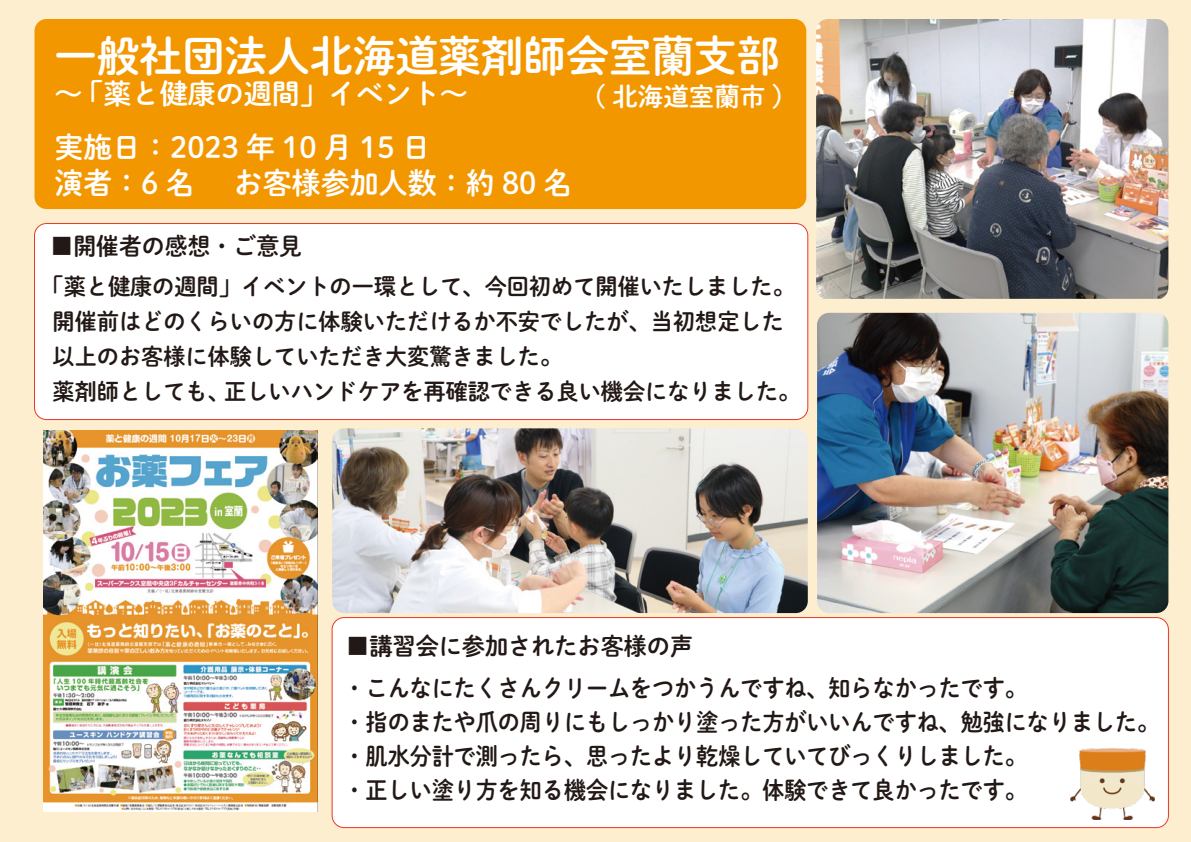
<style>
.page{position:relative;width:1191px;height:842px;background:#fdeecf}
.page>*{position:absolute;margin:0;border:0;box-sizing:border-box;transform-origin:0 0}
.t1{font:43px "DNP Shuei M Go Std B";letter-spacing:-.01em;color:#fff}
.t2{font:29.8px "DNP Shuei M Go Std B";color:#fff}
.t3{font:29px "DNP Shuei M Go Std B";color:#fff}
.t4{font:28px "DNP Shuei M Go Std B";color:#fff}
.t5{font:25.5px "DNP Shuei M Go Std B";color:#fff}
.t6{font:24px/34px "DNP Shuei M Go Std B";color:#221815;scale:.92 1}
.t7{font:24px "DNP Shuei M Go Std B";color:#221815}
.t8{font:24px "DNP Shuei M Go Std B";color:#221815;scale:.95 1}
.t9{font:23px/35px "DNP Shuei M Go Std B";color:#221815}
</style>
<div class="page">
<div style="left:34px;top:19px;width:772px;height:190px;background:#f39700;border-radius:12px"></div>
<div style="left:34px;top:224px;width:774px;height:196px;background:#fff;border-radius:12px"></div>
<div style="left:34px;top:223px;width:774px;height:197px;border:1px solid #e83828;border-radius:12px"></div>
<div style="left:332px;top:618px;width:836px;height:210px;background:#fff;border-radius:12px"></div>
<div style="left:332px;top:617px;width:836px;height:211px;border:1px solid #e83828;border-radius:12px"></div>
<img style="left:1070px;top:748px;width:84px;height:72px">
<img style="left:43px;top:430px;width:275px;height:381px">
<img style="left:816px;top:19px;width:352px;height:280px">
<img style="left:817px;top:313px;width:351px;height:300px">
<img style="left:332px;top:428px;width:476px;height:185px">
<h1 class="t1" style="left:54px;top:24px;width:727px">一般社団法人北海道薬剤師会室蘭支部</h1>
<p class="t4" style="left:54px;top:72px;width:415px">～ 「薬と健康の週間」イベント～</p>
<p class="t5" style="left:594px;top:78px;width:190px">( 北海道室蘭市 )</p>
<p class="t3" style="left:54px;top:126px;width:378px">実施日：2023 年 10 月 15 日</p>
<p class="t2" style="left:54px;top:161px;width:142px">演者：6 名</p>
<p class="t2" style="left:234px;top:161px;width:340px">お客様参加人数：約 80 名</p>
<p class="t8" style="left:51px;top:228px;width:266px">■開催者の感想・ご意見</p>
<p class="t9" style="left:53px;top:268px;width:749px;text-indent:-11px">「薬と健康の週間」イベントの一環として、今回初めて開催いたしました。開催前はどのくらいの方に体験いただけるか不安でしたが、当初想定した以上のお客様に体験していただき大変驚きました。<br>薬剤師としても、正しいハンドケアを再確認できる良い機会になりました。</p>
<p class="t7" style="left:346px;top:629px;width:348px">■講習会に参加されたお客様の声</p>
<p class="t6" style="left:343px;top:670px;width:888px">・こんなにたくさんクリームをつかうんですね、知らなかったです。<br>・指のまたや爪の周りにもしっかり塗った方がいいんですね、勉強になりました。・肌水分計で測ったら、思ったより乾燥していてびっくりしました。<br>・正しい塗り方を知る機会になりました。体験できて良かったです。</p>
</div>
